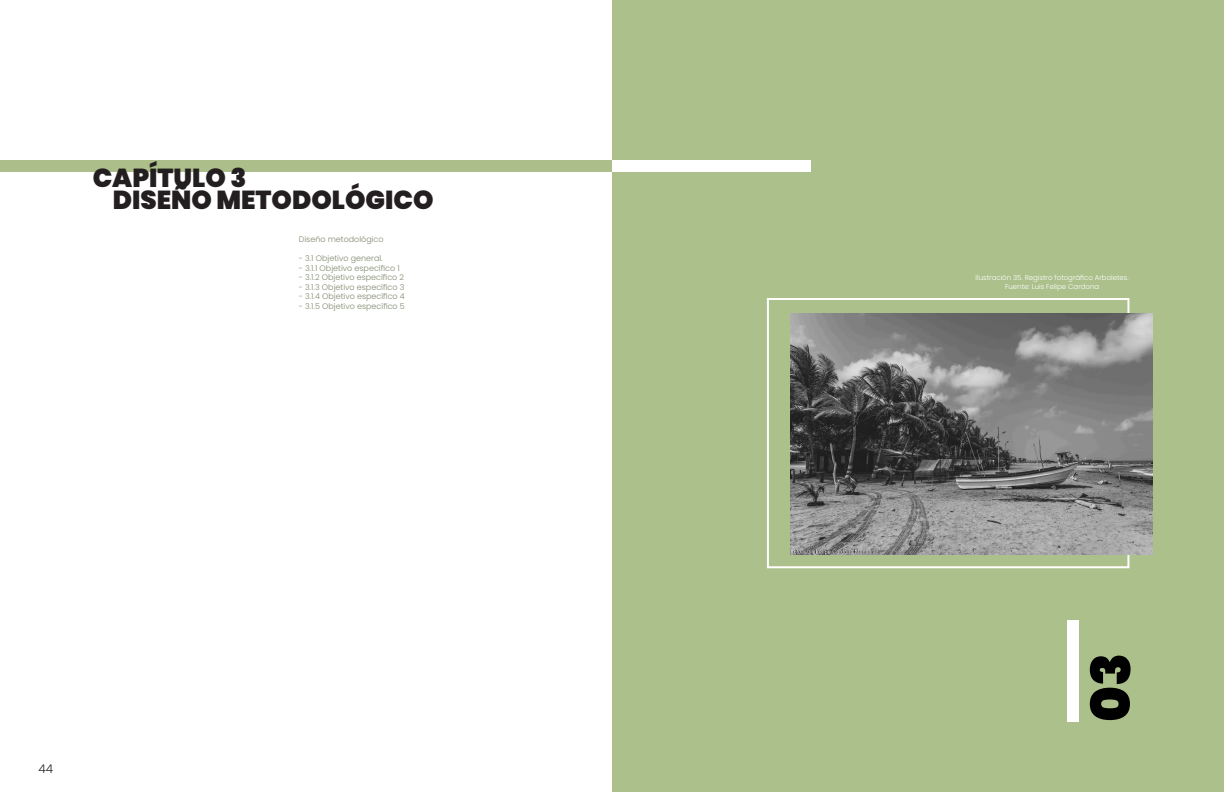
<style>
.page{position:relative;width:1224px;height:792px;background:#fff}
.page>*{position:absolute;margin:0;border:0;box-sizing:border-box;transform-origin:0 0}
.t1{font:900 54px "Poppins";color:#000}
.t2{font:900 26px/22px "Poppins";color:#231f20}
.t3{font:300 12px "Poppins";color:#231f20}
.t4{font:300 8px "Poppins";color:#7f896d}
.t5{font:300 7px/8.4px "Poppins";color:#fff;text-align:center}
</style>
<div class="page">
<div style="left:0;top:160px;width:612px;height:12px;background:#acbf8a"></div>
<div style="left:612px;top:0;width:612px;height:792px;background:#abc08b"></div>
<div style="left:612px;top:160px;width:199px;height:12px;background:#fff"></div>
<div style="left:1068px;top:620px;width:11px;height:102px;background:#fff"></div>
<div style="left:767px;top:298px;width:362px;height:270px;border:2px solid #fff"></div>
<img style="left:791px;top:313px;width:361px;height:241px">
<h2 class="t2" style="left:113px;top:167px;width:322px;text-indent:-20px">CAPÍTULO 3<br>DISEÑO METODOLÓGICO</h2>
<p class="t4" style="left:299px;top:234px;width:86px">Diseño metodológico</p>
<p class="t4" style="left:299px;top:254px;width:85px">- 3.1 Objetivo general.</p>
<p class="t4" style="left:299px;top:263px;width:102px">- 3.1.1 Objetivo específico 1</p>
<p class="t4" style="left:299px;top:273px;width:107px">- 3.1.2 Objetivo específico 2</p>
<p class="t4" style="left:299px;top:282px;width:107px">- 3.1.3 Objetivo específico 3</p>
<p class="t4" style="left:299px;top:292px;width:107px">- 3.1.4 Objetivo específico 4</p>
<p class="t4" style="left:299px;top:302px;width:108px">- 3.1.5 Objetivo específico 5</p>
<h3 class="t3" style="left:38px;top:761px;width:16px">44</h3>
<p class="t5" style="left:975px;top:273px;width:155px">Ilustración 35. Registro fotográfico Arboletes.<br>Fuente: Luis Felipe Cardona</p>
<h1 class="t1" style="left:1080px;top:722px;width:70px;rotate:-90deg">03</h1>
</div>
